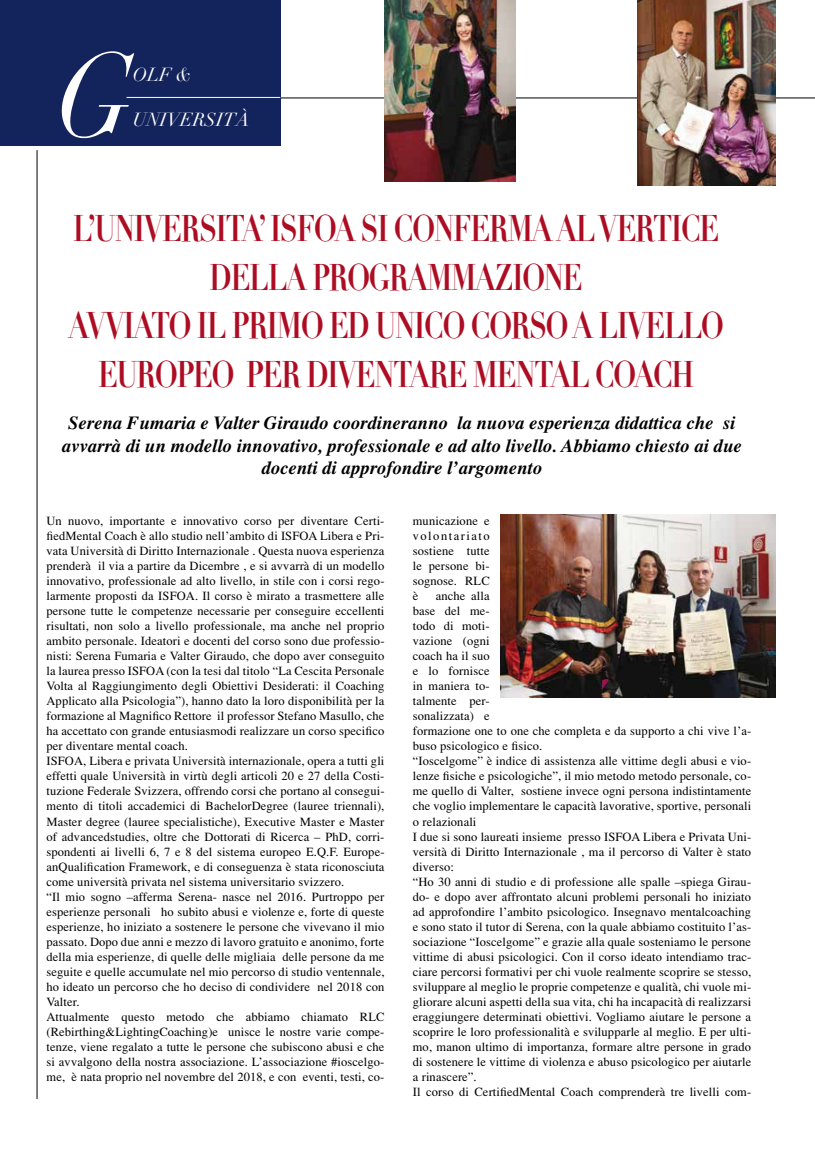
<style>
.page{position:relative;width:815px;height:1170px;background:#fff}
.page>*{position:absolute;margin:0;border:0;box-sizing:border-box;transform-origin:0 0}
.t1{font:italic 116.5px "Didot LH";color:#fff;scale:.83 1}
.t2{font:700 36.25px/48.8px "Didot";letter-spacing:-.04em;color:#ad0d23;text-align:center;scale:.75 1}
.t3{font:italic 700 18.75px/22.5px "Times";color:#000;text-align:center}
.t4{font:italic 18.62px "Didot LH";color:#fff}
.t5{font:12.5px/15px "Times";letter-spacing:.01em;color:#000}
</style>
<div class="page">
<hr style="left:107px;top:97px;width:708px;height:1px;background:#000">
<div style="left:0;top:0;width:280px;height:146px;background:#13235b"></div>
<hr style="left:126px;top:97px;width:154px;height:1px;background:#fff">
<hr style="left:37px;top:150px;width:1px;height:948px;background:#000">
<img style="left:384px;top:0;width:131px;height:181px">
<img style="left:638px;top:0;width:138px;height:185px">
<img style="left:500px;top:514px;width:275px;height:183px">
<h1 class="t1" style="left:44px;top:27px;width:151px">G</h1>
<h3 class="t4" style="left:133px;top:63px;width:60px">OLF &amp;</h3>
<h3 class="t4" style="left:133px;top:108px;width:118px">UNIVERSITÀ</h3>
<h2 class="t2" style="left:68px;top:204px;width:875px">L’UNIVERSITA’ ISFOA SI CONFERMA AL VERTICE DELLA PROGRAMMAZIONE<br>AVVIATO IL PRIMO ED UNICO CORSO A LIVELLO EUROPEO PER DIVENTARE MENTAL COACH</h2>
<h3 class="t3" style="left:62px;top:411px;width:682px">Serena Fumaria e Valter Giraudo coordineranno la nuova esperienza didattica che si avvarrà di un modello innovativo, professionale e ad alto livello. Abbiamo chiesto ai due docenti di approfondire l’argomento</h3>
<p class="t5" style="left:413px;top:513px;width:78px;text-align:justify">municazione e volontariato sostiene tutte le persone bi&shy;sognose. RLC è</p>
<p class="t5" style="left:46px;top:513px;width:340px">Un nuovo, importante e innovativo corso per diventare Certi&shy;fiedMental Coach è allo studio nell’ambito di ISFOA Libera e Pri&shy;vata Università di Diritto Internazionale . Questa nuova esperienza prenderà il via a partire da Dicembre , e si avvarrà di un modello innovativo, professionale ad alto livello, in stile con i corsi rego&shy;larmente proposti da ISFOA. Il corso è mirato a trasmettere alle persone tutte le competenze necessarie per conseguire eccellenti risultati, non solo a livello professionale, ma anche nel proprio ambito personale. Ideatori e docenti del corso sono due professio&shy;nisti: Serena Fumaria e Valter Giraudo, che dopo aver conseguito la laurea presso ISFOA (con la tesi dal titolo “La Cescita Personale Volta al Raggiungimento degli Obiettivi Desiderati: il Coaching Applicato alla Psicologia”), hanno dato la loro disponibilità per la formazione al Magnifico Rettore il professor Stefano Masullo, che ha accettato con grande entusiasmodi realizzare un corso specifico per diventare mental coach.<br>ISFOA, Libera e privata Università internazionale, opera a tutti gli effetti quale Università in virtù degli articoli 20 e 27 della Costi&shy;tuzione Federale Svizzera, offrendo corsi che portano al consegui&shy;mento di titoli accademici di BachelorDegree (lauree triennali), Master degree (lauree specialistiche), Executive Master e Master of advancedstudies, oltre che Dottorati di Ricerca – PhD, corri&shy;spondenti ai livelli 6, 7 e 8 del sistema europeo E.Q.F. Europe&shy;anQualification Framework, e di conseguenza è stata riconosciuta come università privata nel sistema universitario svizzero.<br>“Il mio sogno –afferma Serena- nasce nel 2016. Purtroppo per esperienze personali ho subito abusi e violenze e, forte di queste esperienze, ho iniziato a sostenere le persone che vivevano il mio passato. Dopo due anni e mezzo di lavoro gratuito e anonimo, forte della mia esperienze, di quelle delle migliaia delle persone da me seguite e quelle accumulate nel mio percorso di studio ventennale, ho ideato un percorso che ho deciso di condividere nel 2018 con Valter.<br>Attualmente questo metodo che abbiamo chiamato RLC (Rebirthing&amp;LightingCoaching)e unisce le nostre varie compe&shy;tenze, viene regalato a tutte le persone che subiscono abusi e che si avvalgono della nostra associazione. L’associazione #ioscelgo&shy;me, è nata proprio nel novembre del 2018, e con eventi, testi, co-</p>
<p class="t5" style="left:413px;top:588px;width:340px;text-indent:23px">anche alla<br>base del me-<br>todo di moti-<br>vazione (ogni<br>coach ha il suo<br>e lo fornisce<br>in maniera to-<br>talmente per-<br>sonalizzata) e<br>formazione one to one che completa e da supporto a chi vive l’a&shy;buso psicologico e fisico.<br>“Ioscelgome” è indice di assistenza alle vittime degli abusi e vio&shy;lenze fisiche e psicologiche”, il mio metodo metodo personale, co&shy;me quello di Valter, sostiene invece ogni persona indistintamente che voglio implementare le capacità lavorative, sportive, personali o relazionali<br>I due si sono laureati insieme presso ISFOA Libera e Privata Uni&shy;versità di Diritto Internazionale , ma il percorso di Valter è stato diverso:<br>“Ho 30 anni di studio e di professione alle spalle –spiega Girau&shy;do- e dopo aver affrontato alcuni problemi personali ho iniziato ad approfondire l’ambito psicologico. Insegnavo mentalcoaching e sono stato il tutor di Serena, con la quale abbiamo costituito l’as&shy;sociazione “Ioscelgome” e grazie alla quale sosteniamo le persone vittime di abusi psicologici. Con il corso ideato intendiamo trac&shy;ciare percorsi formativi per chi vuole realmente scoprire se stesso, sviluppare al meglio le proprie competenze e qualità, chi vuole mi&shy;gliorare alcuni aspetti della sua vita, chi ha incapacità di realizzarsi eraggiungere determinati obiettivi. Vogliamo aiutare le persone a scoprire le loro professionalità e svilupparle al meglio. E per ulti&shy;mo, manon ultimo di importanza, formare altre persone in grado di sostenere le vittime di violenza e abuso psicologico per aiutarle a rinascere”.<br>Il corso di CertifiedMental Coach comprenderà tre livelli com-</p>
</div>
